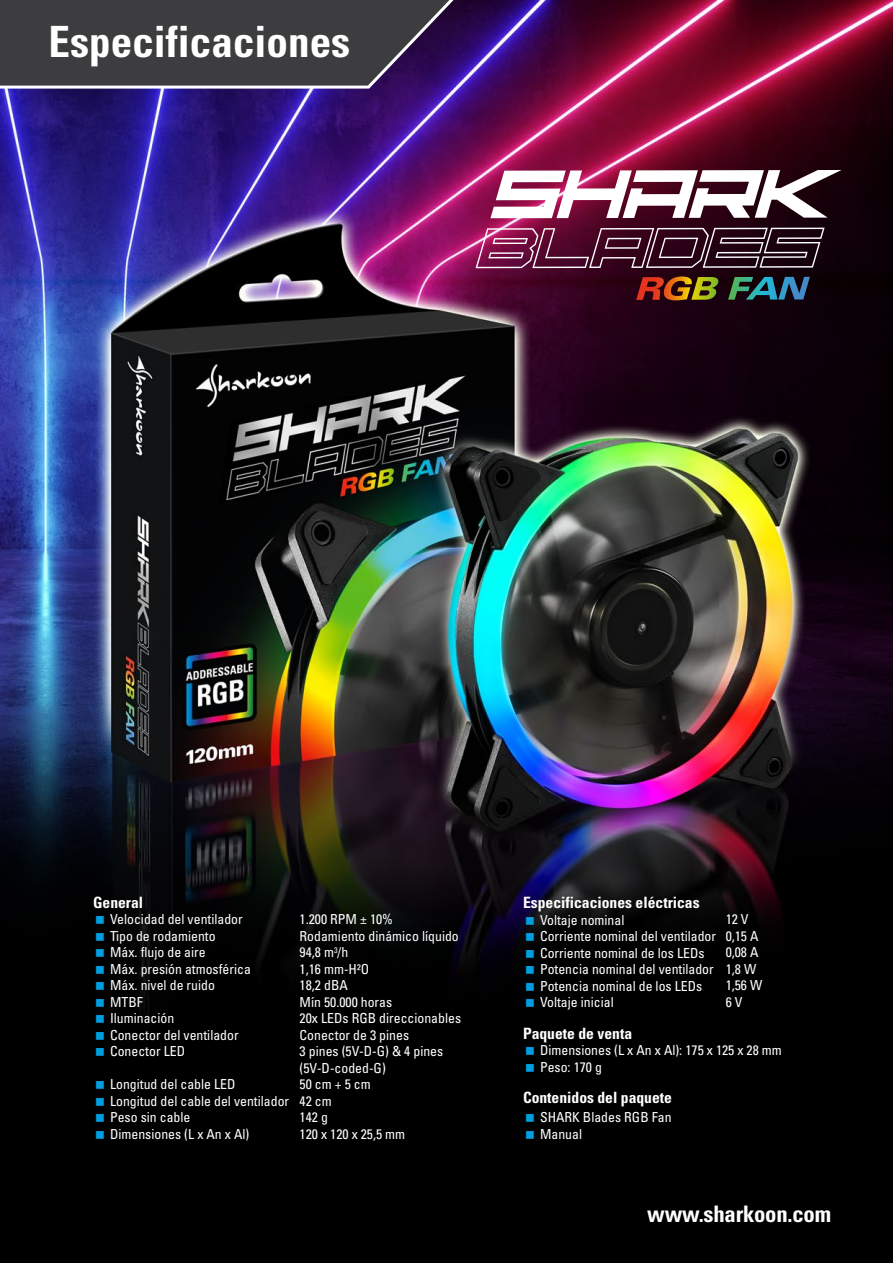
<style>
.page{position:relative;width:893px;height:1263px;background:#fff}
.page>*{position:absolute;margin:0;border:0;box-sizing:border-box;transform-origin:0 0}
.t1{font:700 condensed 43.05px "Univers";color:#fff}
.t2{font:700 condensed 22.8px "Univers";letter-spacing:-.01em;color:#fff}
.t3{font:700 condensed 15.6px "Univers";color:#fff}
.t4{font:condensed 13.8px/16.5px "Univers";color:#fff}
</style>
<div class="page">
<img style="left:0;top:0;width:893px;height:1263px">
<svg style="left:0;top:0;width:454px;height:89px;background:#423e48"></svg>
<img style="left:636px;top:276px;width:174px;height:24px">
<svg style="left:476px;top:228px;width:349px;height:40px;background:#5f3048"></svg>
<svg style="left:490px;top:170px;width:352px;height:48px"></svg>
<svg style="left:96px;top:916px;width:8px;height:8px"></svg>
<svg style="left:96px;top:933px;width:8px;height:7px"></svg>
<svg style="left:96px;top:949px;width:8px;height:8px"></svg>
<svg style="left:96px;top:966px;width:8px;height:7px"></svg>
<svg style="left:96px;top:982px;width:8px;height:8px"></svg>
<svg style="left:96px;top:999px;width:8px;height:7px"></svg>
<svg style="left:96px;top:1015px;width:8px;height:8px"></svg>
<svg style="left:96px;top:1032px;width:8px;height:7px"></svg>
<svg style="left:96px;top:1048px;width:8px;height:8px"></svg>
<svg style="left:96px;top:1081px;width:8px;height:8px"></svg>
<svg style="left:96px;top:1098px;width:8px;height:7px"></svg>
<svg style="left:96px;top:1114px;width:8px;height:8px"></svg>
<svg style="left:96px;top:1131px;width:8px;height:7px"></svg>
<svg style="left:526px;top:916px;width:8px;height:8px"></svg>
<svg style="left:526px;top:933px;width:8px;height:8px"></svg>
<svg style="left:526px;top:949px;width:8px;height:8px"></svg>
<svg style="left:526px;top:966px;width:8px;height:8px"></svg>
<svg style="left:526px;top:982px;width:8px;height:8px"></svg>
<svg style="left:526px;top:999px;width:8px;height:8px"></svg>
<svg style="left:526px;top:1047px;width:8px;height:8px"></svg>
<svg style="left:526px;top:1064px;width:8px;height:8px"></svg>
<svg style="left:526px;top:1114px;width:8px;height:8px"></svg>
<svg style="left:526px;top:1131px;width:8px;height:7px"></svg>
<h1 class="t1" style="left:49px;top:15px;width:303px">Especificaciones</h1>
<p class="t3" style="left:93px;top:893px;width:52px">General</p>
<p class="t4" style="left:110px;top:911px;width:142px">Velocidad del ventilador<br>Tipo de rodamiento<br>Máx. flujo de aire<br>Máx. presión atmosférica<br>Máx. nivel de ruido<br>MTBF<br>Iluminación<br>Conector del ventilador<br>Conector LED</p>
<p class="t4" style="left:110px;top:1076px;width:181px">Longitud del cable LED<br>Longitud del cable del ventilador<br>Peso sin cable<br>Dimensiones (L x An x Al)</p>
<p class="t3" style="left:523px;top:893px;width:178px">Especificaciones eléctricas</p>
<p class="t4" style="left:540px;top:911px;width:178px">Voltaje nominal<br>Corriente nominal del ventilador<br>Corriente nominal de los LEDs<br>Potencia nominal del ventilador<br>Potencia nominal de los LEDs<br>Voltaje inicial</p>
<p class="t4" style="left:300px;top:911px;width:163px">1.200 RPM ± 10%<br>Rodamiento dinámico líquido<br>94,8 m<sup>3</sup>/h<br>1,16 mm-H²O<br>18,2 dBA<br>Mín 50.000 horas<br>20x LEDs RGB direccionables<br>Conector de 3 pines<br>3 pines (5V-D-G) &amp; 4 pines (5V-D-coded-G)<br>50 cm + 5 cm<br>42 cm<br>142 g<br>120 x 120 x 25,5 mm</p>
<p class="t4" style="left:726px;top:911px;width:38px">12 V<br>0,15 A<br>0,08 A<br>1,8 W<br>1,56 W<br>6 V</p>
<p class="t3" style="left:523px;top:1023px;width:111px">Paquete de venta</p>
<p class="t4" style="left:540px;top:1042px;width:243px">Dimensiones (L x An x Al): 175 x 125 x 28 mm<br>Peso: 170 g</p>
<p class="t4" style="left:540px;top:1109px;width:133px">SHARK Blades RGB Fan<br>Manual</p>
<p class="t3" style="left:523px;top:1088px;width:150px">Contenidos del paquete</p>
<h2 class="t2" style="left:647px;top:1200px;width:185px">www.sharkoon.com</h2>
</div>
